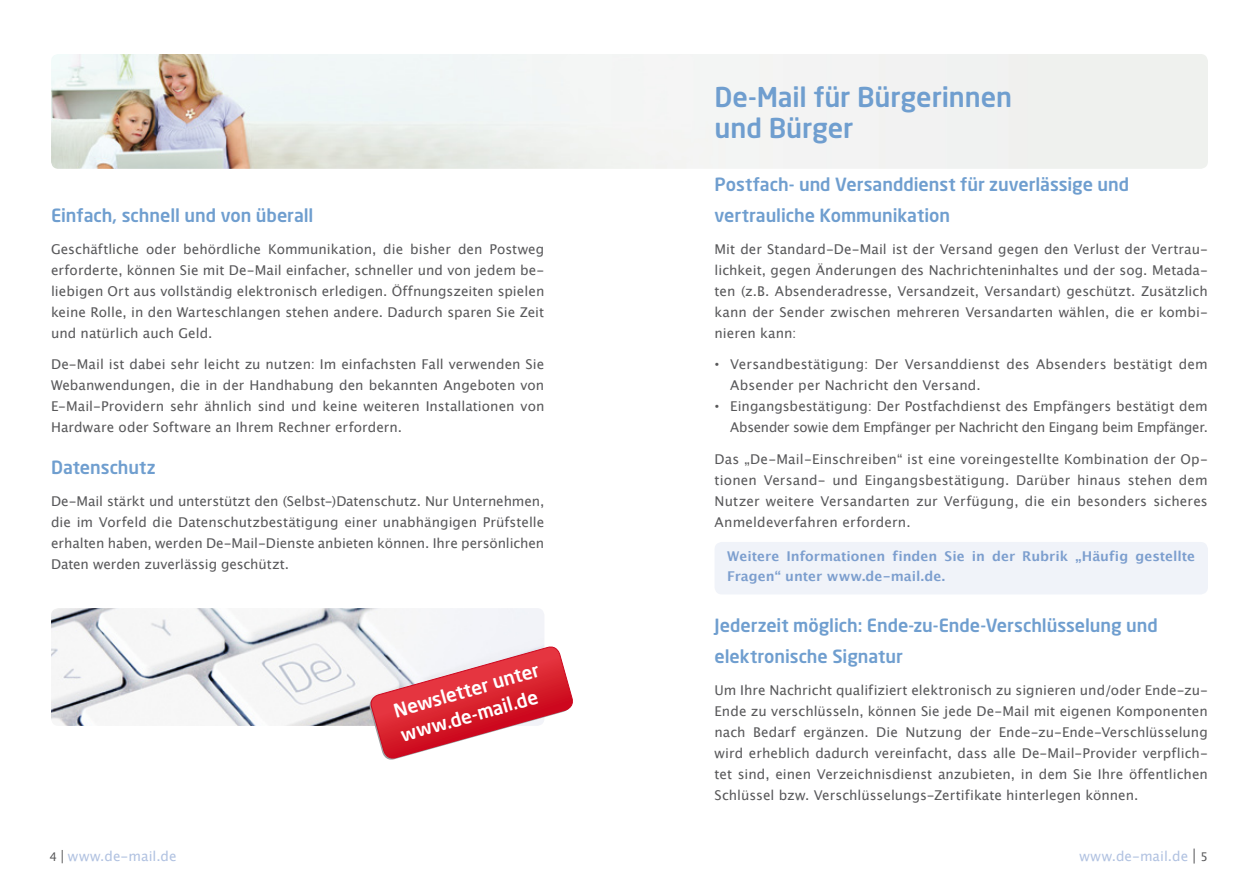
<style>
.page{position:relative;width:1259px;height:893px;background:#fff}
.page>*{position:absolute;margin:0;border:0;box-sizing:border-box;transform-origin:0 0}
.t1{font:500 27px/31.5px "Neo Sans Std";letter-spacing:-.005em;color:#6f9ecf}
.t2{font:500 18.9px/25px "Neo Sans Std";color:#fff}
.t3{font:500 18px/31.5px "Neo Sans Std";color:#6f9ecf}
.t4{font:13.5px/21px "Lucida Grande";letter-spacing:.005em;color:#58585a;text-align:justify}
.t5{font:700 13.5px/20.2px "Lucida Grande";color:#7c9ece}
.t6{font:13.5px "Lucida Grande";letter-spacing:.005em;color:#b1c2e1}
.s1{font-family:"Lucida Sans";font-size:12px;color:#58585a}
.s2{font-family:"Lucida Sans";font-size:14.4px;color:#4b4b4d}
.s3{font-family:"Lucida Sans";font-size:16.2px;color:#58585a}
</style>
<div class="page">
<img style="left:51px;top:54px;width:1157px;height:115px">
<img style="left:51px;top:608px;width:493px;height:118px">
<svg style="left:367px;top:645px;width:206px;height:115px"></svg>
<div style="left:714px;top:542px;width:494px;height:52px;background:#f0f3f9;border-radius:7px"></div>
<h3 class="t3" style="left:51px;top:199px;width:264px">Einfach, schnell und von überall</h3>
<p class="t4" style="left:51px;top:238px;width:495px">Geschäftliche oder behördliche Kommunikation, die bisher den Postweg erforderte, können Sie mit De-Mail einfacher, schneller und von jedem be&shy;liebigen Ort aus vollständig elektronisch erledigen. Öffnungszeiten spielen keine Rolle, in den Warteschlangen stehen andere. Dadurch sparen Sie Zeit und natürlich auch Geld.</p>
<p class="t4" style="left:51px;top:354px;width:495px">De-Mail ist dabei sehr leicht zu nutzen: Im einfachsten Fall verwenden Sie Webanwendungen, die in der Handhabung den bekannten Angeboten von E-Mail-Providern sehr ähnlich sind und keine weiteren Installationen von Hardware oder Software an Ihrem Rechner erfordern.</p>
<h3 class="t3" style="left:51px;top:451px;width:106px">Datenschutz</h3>
<p class="t4" style="left:51px;top:490px;width:495px">De-Mail stärkt und unterstützt den (Selbst-)Datenschutz. Nur Unternehmen, die im Vorfeld die Datenschutzbestätigung einer unabhängigen Prüfstelle erhalten haben, werden De-Mail-Dienste anbieten können. Ihre persönlichen Daten werden zuverlässig geschützt.</p>
<h2 class="t2" style="left:391px;top:698px;width:152px;rotate:-16deg">Newsletter unter www.de-mail.de</h2>
<h1 class="t1" style="left:714px;top:80px;width:299px">De-Mail für Bürgerinnen und Bürger</h1>
<h3 class="t3" style="left:714px;top:168px;width:416px">Postfach- und Versanddienst für zuverlässige und vertrauliche Kommunikation</h3>
<p class="t4" style="left:714px;top:238px;width:495px">Mit der Standard-De-Mail ist der Versand gegen den Verlust der Vertrau&shy;lichkeit, gegen Änderungen des Nachrichteninhaltes und der sog. Metada&shy;ten (z.B. Absenderadresse, Versandzeit, Versandart) geschützt. Zusätzlich kann der Sender zwischen mehreren Versandarten wählen, die er kombi&shy;nieren kann:</p>
<p class="t4" style="left:730px;top:354px;width:479px;text-indent:-16px"><sup>•</sup> Versandbestätigung: Der Versanddienst des Absenders bestätigt dem<br>Absender per Nachricht den Versand.</p>
<p class="t4" style="left:714px;top:396px;width:495px;text-align:right"><sup>•</sup> Eingangsbestätigung: Der Postfachdienst des Empfängers bestätigt dem<br>Absender sowie dem Empfänger per Nachricht den Eingang beim Empfänger.</p>
<p class="t4" style="left:714px;top:448px;width:495px">Das „De-Mail-Einschreiben“ ist eine voreingestellte Kombination der Op&shy;tionen Versand- und Eingangsbestätigung. Darüber hinaus stehen dem Nutzer weitere Versandarten zur Verfügung, die ein besonders sicheres Anmeldeverfahren erfordern.</p>
<p class="t5" style="left:727px;top:546px;width:469px">Weitere Informationen finden Sie in der Rubrik „Häufig gestellte<br>Fragen“ unter www.de-mail.de.</p>
<h3 class="t3" style="left:714px;top:609px;width:445px">Jederzeit möglich: Ende-zu-Ende-Verschlüsselung und elektronische Signatur</h3>
<p class="t4" style="left:714px;top:679px;width:495px">Um Ihre Nachricht qualifiziert elektronisch zu signieren und/oder Ende-zu-Ende zu verschlüsseln, können Sie jede De-Mail mit eigenen Komponenten nach Bedarf ergänzen. Die Nutzung der Ende-zu-Ende-Verschlüsselung wird erheblich dadurch vereinfacht, dass alle De-Mail-Provider verpflich&shy;tet sind, einen Verzeichnisdienst anzubieten, in dem Sie Ihre öffentlichen Schlüssel bzw. Verschlüsselungs-Zertifikate hinterlegen können.</p>
<p class="t6" style="left:49px;top:848px;width:129px"><span class="s1">4</span> <span class="s2">|</span> www.de-mail.de</p>
<p class="t6" style="left:1079px;top:848px;width:130px">www.de-mail.de <span class="s3">|</span> <span class="s1">5</span></p>
</div>
